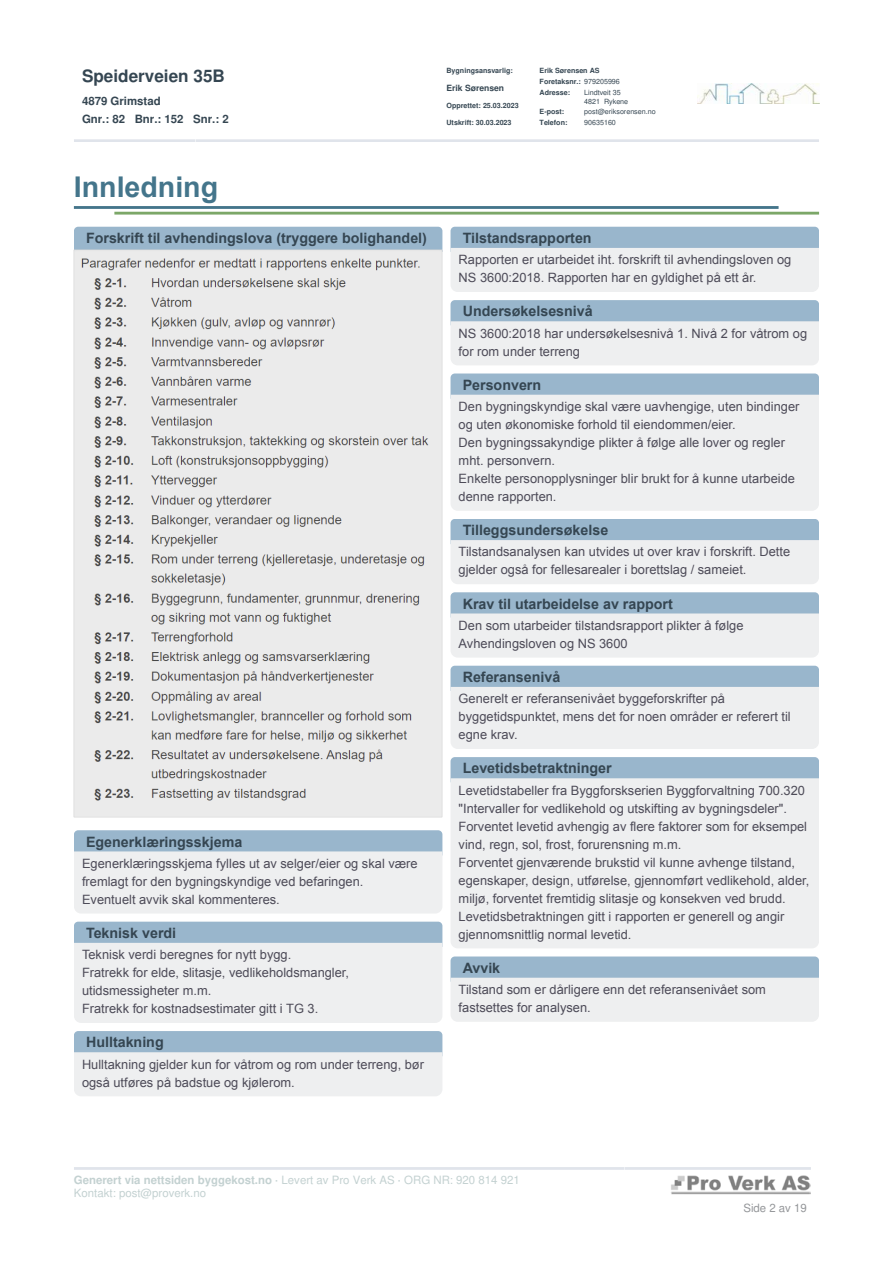
<style>
.page{position:relative;width:893px;height:1263px;background:#fff}
.page>*{position:absolute;margin:0;border:0;box-sizing:border-box;transform-origin:0 0}
.t1{font:700 28.5px "Arial";color:#44758b}
.t2{font:700 17.1px "Helvetica";color:#354652}
.t3{font:700 14.25px "Arial";color:#354652}
.t4{font:12.9px/18px "Arial";color:#4d4b58}
.t5{font:11.4px/13.6px "Helvetica";color:#c3d1d1}
.t6{font:700 11.4px/17.7px "Helvetica";color:#354652}
.t7{font:11.4px "Helvetica";color:#949699}
.t8{font:700 8.55px "Helvetica";color:#354652}
.t9{font:700 7.2px/10.6px "Helvetica";color:#354652}
.t10{font:7.2px/8.6px "Helvetica";color:#354652}
.s1{font-weight:400}
.s2{font-weight:700}
</style>
<div class="page">
<svg style="left:74px;top:139px;width:745px;height:3px;background:#e3e6ed"></svg>
<img style="left:698px;top:84px;width:121px;height:20px">
<hr style="left:74px;top:206px;width:705px;height:3px;background:#44758b">
<hr style="left:114px;top:212px;width:705px;height:3px;background:#7ca768">
<div style="left:74px;top:227px;width:368px;height:23px;background:#99b6cc"></div>
<img style="left:74px;top:250px;width:368px;height:568px">
<svg style="left:74px;top:830px;width:368px;height:83px;background:#d8e0e6"></svg>
<svg style="left:74px;top:922px;width:368px;height:101px;background:#dce3e8"></svg>
<svg style="left:74px;top:1031px;width:368px;height:65px;background:#d2dce4"></svg>
<svg style="left:451px;top:227px;width:368px;height:65px;background:#d2dce4"></svg>
<svg style="left:451px;top:300px;width:368px;height:65px;background:#d2dce4"></svg>
<svg style="left:451px;top:373px;width:368px;height:138px;background:#e1e6ea"></svg>
<svg style="left:451px;top:519px;width:368px;height:65px;background:#d2dce4"></svg>
<svg style="left:451px;top:592px;width:368px;height:66px;background:#d2dce4"></svg>
<svg style="left:451px;top:666px;width:368px;height:83px;background:#d8e0e6"></svg>
<div style="left:451px;top:757px;width:368px;height:21px;background:#99b6cc"></div>
<div style="left:451px;top:778px;width:368px;height:170px;background:#eeeff0"></div>
<svg style="left:451px;top:956px;width:368px;height:66px;background:#d2dce4"></svg>
<hr style="left:74px;top:1167px;width:737px;height:3px;background:#e2e6ec">
<img style="left:671px;top:1175px;width:140px;height:19px">
<h2 class="t2" style="left:82px;top:69px;width:144px">Speiderveien 35B</h2>
<p class="t6" style="left:82px;top:93px;width:148px">4879 Grimstad<br>Gnr.: 82 Bnr.: 152 Snr.: 2</p>
<h1 class="t1" style="left:74px;top:167px;width:146px">Innledning</h1>
<p class="t3" style="left:86px;top:228px;width:342px">Forskrift til avhendingslova (tryggere bolighandel)</p>
<p class="t3" style="left:86px;top:832px;width:158px">Egenerklæringsskjema</p>
<p class="t4" style="left:82px;top:854px;width:337px">Egenerklæringsskjema fylles ut av selger/eier og skal være fremlagt for den bygningskyndige ved befaringen.<br>Eventuelt avvik skal kommenteres.</p>
<p class="t3" style="left:86px;top:923px;width:92px">Teknisk verdi</p>
<p class="t4" style="left:82px;top:946px;width:269px">Teknisk verdi beregnes for nytt bygg.<br>Fratrekk for elde, slitasje, vedlikeholdsmangler, utidsmessigheter m.m.<br>Fratrekk for kostnadsestimater gitt i TG 3.</p>
<p class="t3" style="left:86px;top:1032px;width:79px">Hulltakning</p>
<p class="t4" style="left:82px;top:1055px;width:344px">Hulltakning gjelder kun for våtrom og rom under terreng, bør også utføres på badstue og kjølerom.</p>
<p class="t9" style="left:446px;top:66px;width:68px">Bygningsansvarlig:</p>
<p class="t8" style="left:446px;top:85px;width:59px">Erik Sørensen</p>
<p class="t9" style="left:446px;top:101px;width:74px">Opprettet: 25.03.2023</p>
<p class="t9" style="left:446px;top:118px;width:67px">Utskrift: 30.03.2023</p>
<p class="t9" style="left:540px;top:66px;width:82px">Erik Sørensen AS<br>Foretaksnr.: <span class="s1">979205996</span></p>
<p class="t9" style="left:540px;top:88px;width:32px">Adresse:</p>
<p class="t10" style="left:584px;top:89px;width:46px">Lindtveit 35<br>4821 Rykene</p>
<p class="t9" style="left:540px;top:107px;width:26px">E-post:</p>
<p class="t10" style="left:584px;top:108px;width:73px">post@eriksorensen.no</p>
<p class="t9" style="left:540px;top:118px;width:29px">Telefon:</p>
<p class="t10" style="left:584px;top:119px;width:33px">90635160</p>
<p class="t3" style="left:463px;top:228px;width:131px">Tilstandsrapporten</p>
<p class="t4" style="left:459px;top:251px;width:334px">Rapporten er utarbeidet iht. forskrift til avhendingsloven og<br>NS 3600:2018. Rapporten har en gyldighet på ett år.</p>
<p class="t3" style="left:463px;top:301px;width:132px">Undersøkelsesnivå</p>
<p class="t4" style="left:459px;top:324px;width:350px">NS 3600:2018 har undersøkelsesnivå 1. Nivå 2 for våtrom og for rom under terreng</p>
<p class="t3" style="left:463px;top:375px;width:80px">Personvern</p>
<p class="t4" style="left:459px;top:397px;width:342px">Den bygningskyndige skal være uavhengige, uten bindinger og uten økonomiske forhold til eiendommen/eier.<br>Den bygningssakyndige plikter å følge alle lover og regler mht. personvern.<br>Enkelte personopplysninger blir brukt for å kunne utarbeide denne rapporten.</p>
<p class="t3" style="left:463px;top:520px;width:147px">Tilleggsundersøkelse</p>
<p class="t4" style="left:459px;top:543px;width:333px">Tilstandsanalysen kan utvides ut over krav i forskrift. Dette gjelder også for fellesarealer i borettslag / sameiet.</p>
<p class="t3" style="left:463px;top:594px;width:212px">Krav til utarbeidelse av rapport</p>
<p class="t4" style="left:459px;top:616px;width:286px">Den som utarbeider tilstandsrapport plikter å følge<br>Avhendingsloven og NS 3600</p>
<p class="t3" style="left:463px;top:667px;width:99px">Referansenivå</p>
<p class="t4" style="left:459px;top:690px;width:334px">Generelt er referansenivået byggeforskrifter på byggetidspunktet, mens det for noen områder er referert til egne krav.</p>
<p class="t3" style="left:463px;top:758px;width:151px">Levetidsbetraktninger</p>
<p class="t4" style="left:459px;top:781px;width:352px">Levetidstabeller fra Byggforskserien Byggforvaltning 700.320 "Intervaller for vedlikehold og utskifting av bygningsdeler".<br>Forventet levetid avhengig av flere faktorer som for eksempel vind, regn, sol, frost, forurensning m.m.<br>Forventet gjenværende brukstid vil kunne avhenge tilstand, egenskaper, design, utførelse, gjennomført vedlikehold, alder, miljø, forventet fremtidig slitasje og konsekven ved brudd.<br>Levetidsbetraktningen gitt i rapporten er generell og angir gjennomsnittlig normal levetid.</p>
<p class="t3" style="left:463px;top:958px;width:39px">Avvik</p>
<p class="t4" style="left:459px;top:980px;width:309px">Tilstand som er dårligere enn det referansenivået som fastsettes for analysen.</p>
<p class="t5" style="left:74px;top:1174px;width:447px"><span class="s2">Generert via nettsiden byggekost.no ·</span> Levert av Pro Verk AS <span class="s2">·</span> ORG NR: 920 814 921<br>Kontakt: post@proverk.no</p>
<p class="t7" style="left:743px;top:1204px;width:65px">Side 2 av 19</p>
</div>
